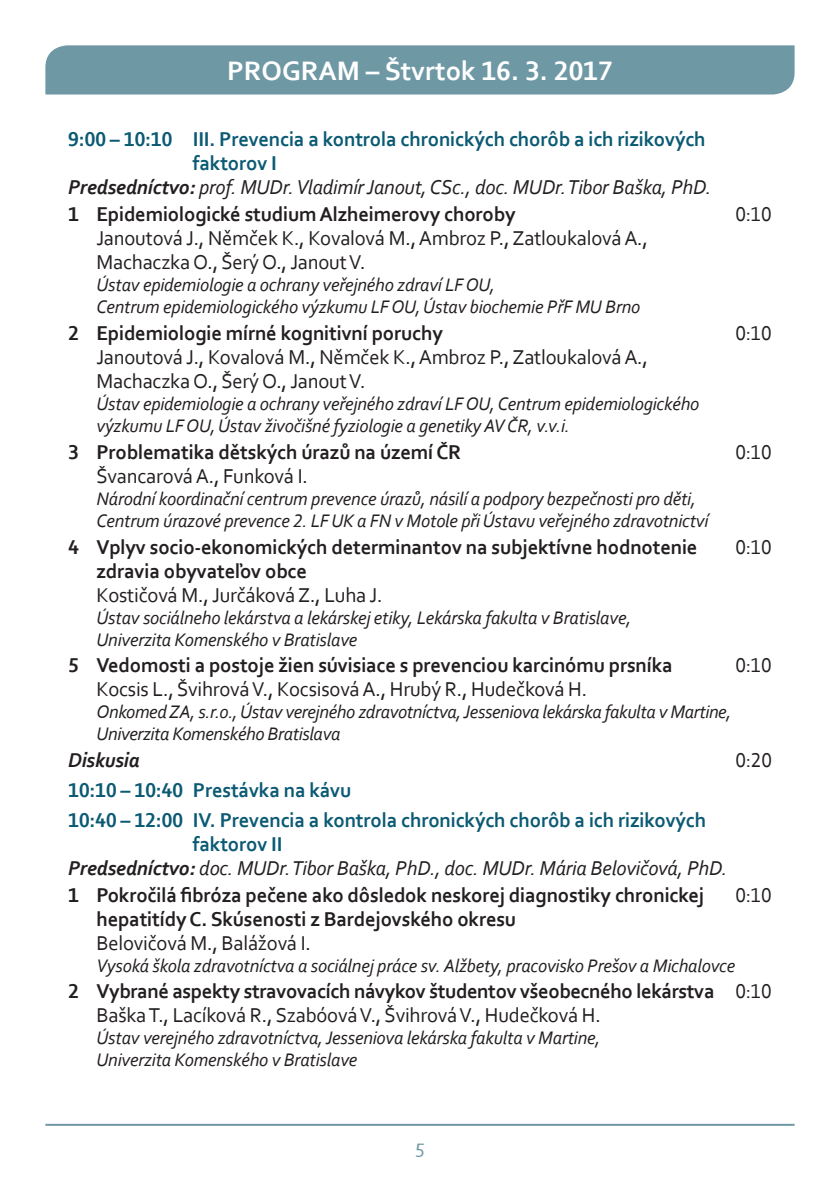
<style>
.page{position:relative;width:840px;height:1191px;background:#fff}
.page>*{position:absolute;margin:0;border:0;box-sizing:border-box;transform-origin:0 0}
.t1{font:700 28px "Corbel";color:#fff}
.t2{font:700 21px/24px "Corbel";letter-spacing:-.01em;color:#231f20}
.t3{font:21px/24px "Corbel";letter-spacing:-.01em;color:#231f20}
.t4{font:700 21px/29.6px "Corbel";letter-spacing:-.01em;color:#0b5a73}
.t5{font:italic 21px/24px "Corbel";letter-spacing:-.01em;color:#231f20}
.t6{font:italic 700 21px "Corbel";letter-spacing:-.01em;color:#231f20}
.t7{font:20px "Corbel";color:#6f98a5}
.t8{font:italic 19px/22px "Corbel";letter-spacing:-.01em;color:#231f20}
.s1{font-weight:700}
.s2{font-weight:700;font-style:normal;color:#0b5a73}
.s3{font-weight:400}
</style>
<div class="page">
<div style="left:45px;top:45px;width:749px;height:49px;background:#6f98a5"></div>
<hr style="left:45px;top:1123px;width:749px;height:2px;background:#6f98a5">
<h1 class="t1" style="left:227px;top:54px;width:387px">PROGRAM – Štvrtok 16. 3. 2017</h1>
<p class="t4" style="left:68px;top:124px;width:639px">9:00 – 10:10 III. Prevencia a kontrola chronických chorôb a ich rizikových</p>
<p class="t4" style="left:193px;top:148px;width:85px">faktorov I</p>
<p class="t5" style="left:68px;top:175px;width:644px"><span class="s1">Predsedníctvo:</span> prof. MUDr. Vladimír Janout, CSc., doc. MUDr. Tibor Baška, PhD.</p>
<p class="t2" style="left:68px;top:201px;width:449px">1 Epidemiologické studium Alzheimerovy choroby</p>
<p class="t3" style="left:735px;top:201px;width:38px">0:10</p>
<p class="t3" style="left:96px;top:225px;width:552px">Janoutová J., Němček K., Kovalová M., Ambroz P., Zatloukalová A.,<br>MachaczkaO., Šerý O., Janout V.</p>
<p class="t8" style="left:96px;top:273px;width:545px">Ústav epidemiologie a ochrany veřejného zdraví LF OU,<br>Centrum epidemiologického výzkumu LF OU, Ústav biochemie PřF MU Brno</p>
<p class="t2" style="left:68px;top:320px;width:376px">2 Epidemiologie mírné kognitivní poruchy</p>
<p class="t3" style="left:735px;top:320px;width:38px">0:10</p>
<p class="t3" style="left:96px;top:344px;width:552px">Janoutová J., Kovalová M., Němček K., Ambroz P., Zatloukalová A.,<br>MachaczkaO., Šerý O., Janout V.</p>
<p class="t8" style="left:96px;top:392px;width:604px">Ústav epidemiologie a ochrany veřejného zdraví LF OU, Centrum epidemiologického výzkumu LF OU, Ústav živočišné fyziologie a genetiky AV ČR, v.v.i.</p>
<p class="t2" style="left:68px;top:439px;width:394px">3 Problematika dětských úrazů na území ČR</p>
<p class="t3" style="left:735px;top:439px;width:38px">0:10</p>
<p class="t3" style="left:96px;top:463px;width:213px">Švancarová A., Funková I.</p>
<p class="t8" style="left:96px;top:487px;width:613px">Národní koordinační centrum prevence úrazů, násilí a podpory bezpečnosti pro děti,<br>Centrum úrazové prevence 2. LF UK a FN v Motole při Ústavu veřejného zdravotnictví</p>
<p class="t2" style="left:68px;top:534px;width:630px">4 Vplyv socio-ekonomických determinantov na subjektívne hodnotenie</p>
<p class="t3" style="left:735px;top:534px;width:38px">0:10</p>
<p class="t2" style="left:96px;top:558px;width:212px">zdravia obyvateľov obce</p>
<p class="t3" style="left:96px;top:582px;width:287px">Kostičová M., Jurčáková Z., Luha J.</p>
<p class="t8" style="left:96px;top:606px;width:536px">Ústav sociálneho lekárstva a lekárskej etiky, Lekárska fakulta v Bratislave,<br>Univerzita Komenského v Bratislave</p>
<p class="t2" style="left:68px;top:653px;width:605px">5 Vedomosti a postoje žien súvisiace s prevenciou karcinómu prsníka</p>
<p class="t3" style="left:735px;top:653px;width:38px">0:10</p>
<p class="t3" style="left:96px;top:677px;width:492px">Kocsis L., Švihrová V., Kocsisová A., Hrubý R., Hudečková H.</p>
<p class="t8" style="left:96px;top:700px;width:636px">Onkomed ZA, s.r.o., Ústav verejného zdravotníctva, Jesseniova lekárska fakulta v Martine,<br>Univerzita Komenského Bratislava</p>
<p class="t6" style="left:68px;top:747px;width:73px">Diskusia</p>
<p class="t3" style="left:735px;top:748px;width:38px">0:20</p>
<p class="t4" style="left:68px;top:774px;width:639px">10:10 – 10:40 Prestávka na kávu<br>10:40 – 12:00 IV. Prevencia a kontrola chronických chorôb a ich rizikových</p>
<p class="t5" style="left:68px;top:831px;width:660px;text-indent:125px"><span class="s2">faktorov II<br></span><span class="s1">Predsedníctvo:</span> doc. MUDr. Tibor Baška, PhD., doc. MUDr. Mária Belovičová, PhD.</p>
<p class="t2" style="left:68px;top:882px;width:637px">1 Pokročilá fibróza pečene ako dôsledok neskorej diagnostiky chronickej</p>
<p class="t3" style="left:735px;top:882px;width:38px">0:10</p>
<p class="t2" style="left:96px;top:906px;width:421px">hepatitídy C. Skúsenosti z Bardejovského okresu</p>
<p class="t3" style="left:96px;top:930px;width:216px">Belovičová M., Balážová I.</p>
<p class="t8" style="left:96px;top:953px;width:640px">Vysoká škola zdravotníctva a sociálnej práce sv. Alžbety, pracovisko Prešov a Michalovce</p>
<p class="t2" style="left:96px;top:979px;width:676px;text-indent:-28px">2 Vybrané aspekty stravovacích návykov študentov všeobecného lekárstva <span class="s3">0:10<br>Baška T., Lacíková R., Szabóová V., Švihrová V., Hudečková H.</span></p>
<p class="t8" style="left:96px;top:1026px;width:505px">Ústav verejného zdravotníctva, Jesseniova lekárska fakulta v Martine,<br>Univerzita Komenského v Bratislave</p>
<p class="t7" style="left:415px;top:1134px;width:11px">5</p>
</div>
